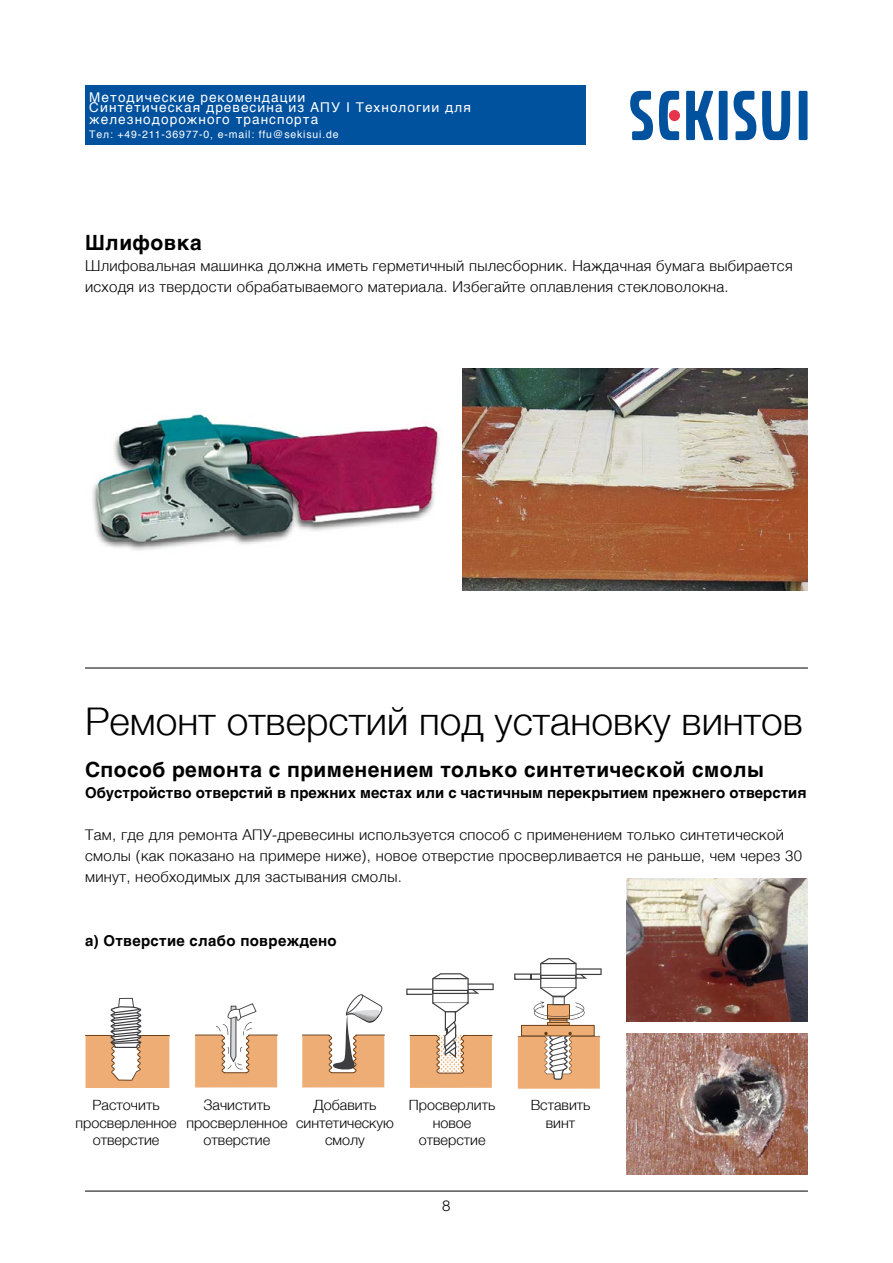
<style>
.page{position:relative;width:893px;height:1263px;background:#fff}
.page>*{position:absolute;margin:0;border:0;box-sizing:border-box;transform-origin:0 0}
.t1{font:300 39px "Helvetica";color:#000}
.t2{font:700 21px "Helvetica";letter-spacing:.02em;color:#000}
.t3{font:300 15px/21px "Helvetica";letter-spacing:.02em;color:#000}
.t4{font:700 15px "Helvetica";color:#000}
.t5{font:700 15px "Helvetica";letter-spacing:.02em;color:#000}
.t6{font:300 15px "Helvetica Neue LT Std";color:#000}
.t7{font:300 14.4px/17.2px "Helvetica";color:#000;text-align:center}
.t8{font:13.5px/10.5px "Helvetica";letter-spacing:.08em;color:#fff}
.t9{font:10.5px "Helvetica";letter-spacing:.08em;color:#fff}
</style>
<div class="page">
<img style="left:92px;top:414px;width:349px;height:137px">
<svg style="left:85px;top:998px;width:85px;height:90px"></svg>
<svg style="left:195px;top:1003px;width:83px;height:84px"></svg>
<svg style="left:302px;top:994px;width:83px;height:93px"></svg>
<svg style="left:514px;top:958px;width:88px;height:131px"></svg>
<svg style="left:406px;top:973px;width:88px;height:115px"></svg>
<div style="left:719px;top:91px;width:9px;height:49px;background:#00519e"></div>
<div style="left:799px;top:91px;width:8px;height:49px;background:#00519e"></div>
<svg style="left:630px;top:91px;width:23px;height:49px"></svg>
<svg style="left:734px;top:91px;width:22px;height:49px"></svg>
<svg style="left:762px;top:91px;width:28px;height:49px"></svg>
<svg style="left:686px;top:91px;width:27px;height:49px"></svg>
<svg style="left:659px;top:91px;width:20px;height:49px"></svg>
<div style="left:669px;top:110px;width:11px;height:11px;background:#e5344b;border-radius:50%"></div>
<div style="left:85px;top:85px;width:500px;height:60px;background:#00519e"></div>
<hr style="left:85px;top:1191px;width:723px;height:1px;background:#000">
<hr style="left:85px;top:668px;width:723px;height:1px;background:#000">
<img style="left:626px;top:878px;width:182px;height:144px">
<img style="left:626px;top:1033px;width:182px;height:142px">
<img style="left:462px;top:369px;width:346px;height:221px">
<p class="t8" style="left:89px;top:92px;width:383px">Методические рекомендации<br>Синтетическая древесина из АПУ I Технологии для</p>
<p class="t8" style="left:89px;top:115px;width:230px">железнодорожного транспорта</p>
<p class="t9" style="left:89px;top:126px;width:251px">Тел: +49-211-36977-0, e-mail: ffu@sekisui.de</p>
<h2 class="t2" style="left:85px;top:225px;width:118px">Шлифовка</h2>
<p class="t3" style="left:85px;top:254px;width:709px">Шлифовальная машинка должна иметь герметичный пылесборник. Наждачная бумага выбирается исходя из твердости обрабатываемого материала. Избегайте оплавления стекловолокна.</p>
<h1 class="t1" style="left:85px;top:688px;width:719px">Ремонт отверстий под установку винтов</h1>
<h2 class="t2" style="left:85px;top:753px;width:680px">Способ ремонта с применением только синтетической смолы</h2>
<p class="t4" style="left:85px;top:781px;width:723px">Обустройство отверстий в прежних местах или с частичным перекрытием прежнего отверстия</p>
<p class="t3" style="left:85px;top:824px;width:719px">Там, где для ремонта АПУ-древесины используется способ с применением только синтетической смолы (как показано на примере ниже), новое отверстие просверливается не раньше, чем через 30 минут, необходимых для застывания смолы.</p>
<p class="t5" style="left:85px;top:928px;width:253px">a) Отверстие слабо повреждено</p>
<p class="t7" style="left:76px;top:1096px;width:103px">Расточить просверленное отверстие</p>
<p class="t7" style="left:186px;top:1096px;width:103px">Зачистить просверленное отверстие</p>
<p class="t7" style="left:296px;top:1096px;width:99px">Добавить синтетическую смолу</p>
<p class="t7" style="left:531px;top:1096px;width:61px">Вставить винт</p>
<p class="t7" style="left:409px;top:1096px;width:88px">Просверлить новое отверстие</p>
<p class="t6" style="left:442px;top:1197px;width:10px">8</p>
</div>
